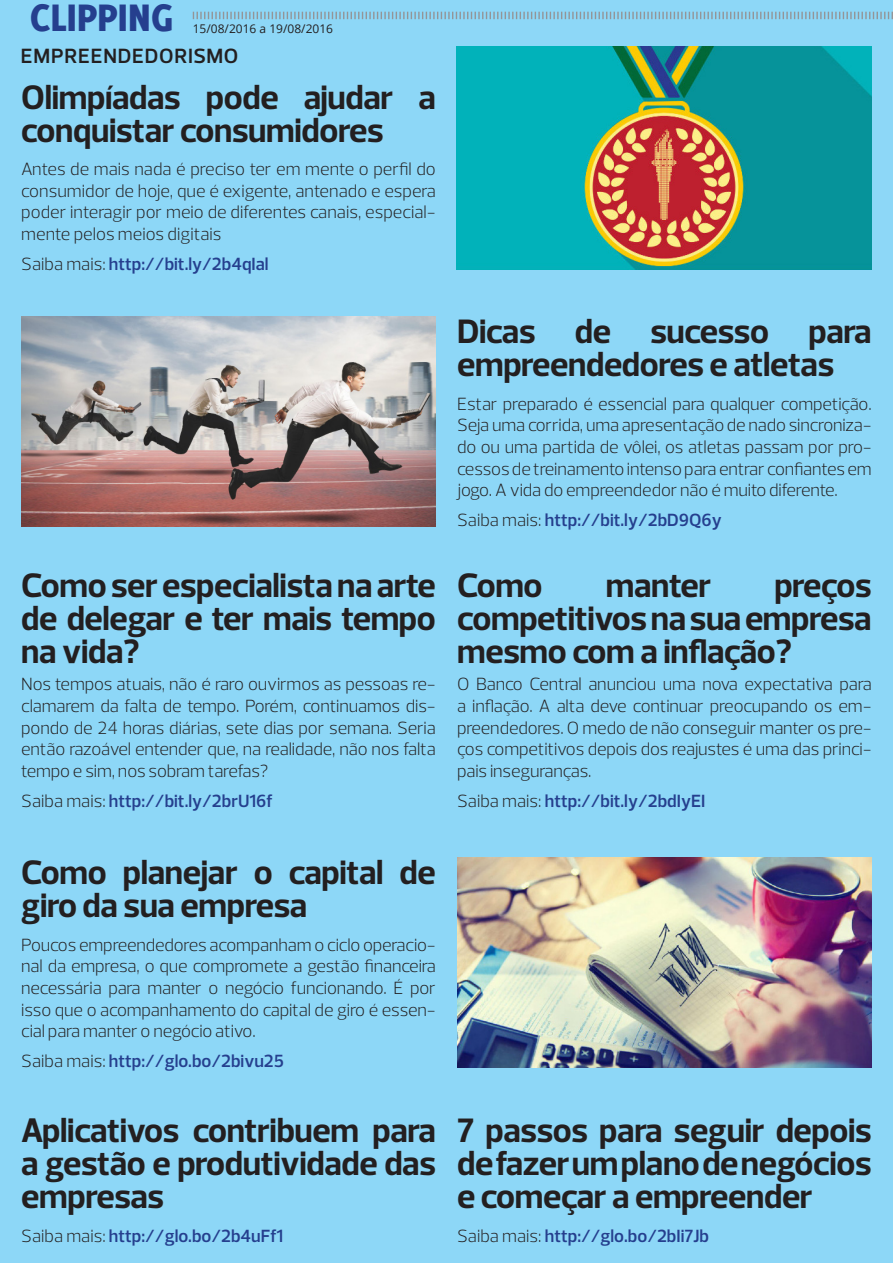
<style>
.page{position:relative;width:893px;height:1263px;background:#8dd7f7}
.page>*{position:absolute;margin:0;border:0;box-sizing:border-box;transform-origin:0 0}
.t1{font:800 42px "Delicious";color:#253f8e}
.t2{font:700 34.5px/33px "Prelo";letter-spacing:-.01em;color:#231f20;text-align:justify}
.t3{font:600 21px "Prelo";letter-spacing:.04em;color:#231f20}
.t4{font:300 18px/21.6px "Prelo";letter-spacing:-.01em;color:#231f20;text-align:justify}
.t5{font:600 18px "Prelo";color:#253f8e}
.t6{font:12px "Open Sans";color:#231f20}
.s1{font-weight:300;color:#231f20}
</style>
<div class="page">
<svg style="left:193px;top:12px;width:700px;height:7px"></svg>
<img style="left:456px;top:47px;width:416px;height:223px">
<img style="left:21px;top:317px;width:415px;height:209px">
<img style="left:457px;top:858px;width:415px;height:209px">
<h1 class="t1" style="left:30px;top:-7px;width:145px">CLIPPING</h1>
<p class="t6" style="left:193px;top:20px;width:142px">15/08/2016 a 19/08/2016</p>
<p class="t3" style="left:21px;top:43px;width:219px">EMPREENDEDORISMO</p>
<p class="t2" style="left:21px;top:81px;width:416px">Olimpíadas pode ajudar a conquistar consumidores</p>
<p class="t4" style="left:21px;top:158px;width:416px">Antes de mais nada é preciso ter em mente o perfil do consumidor de hoje, que é exigente, antenado e espera poder interagir por meio de diferentes canais, especial&shy;mente pelos meios digitais</p>
<p class="t5" style="left:21px;top:253px;width:249px"><span class="s1">Saiba mais:</span> http://bit.ly/2b4qIal</p>
<p class="t2" style="left:21px;top:569px;width:416px">Como ser especialista na arte de delegar e ter mais tempo na vida?</p>
<p class="t4" style="left:21px;top:674px;width:416px">Nos tempos atuais, não é raro ouvirmos as pessoas re&shy;clamarem da falta de tempo. Porém, continuamos dis&shy;pondo de 24 horas diárias, sete dias por semana. Seria então razoável entender que, na realidade, não nos falta tempo e sim, nos sobram tarefas?</p>
<p class="t5" style="left:21px;top:790px;width:253px"><span class="s1">Saiba mais:</span> http://bit.ly/2brU16f</p>
<p class="t2" style="left:21px;top:856px;width:416px">Como planejar o capital de giro da sua empresa</p>
<p class="t4" style="left:21px;top:934px;width:416px">Poucos empreendedores acompanham o ciclo operacio&shy;nal da empresa, o que compromete a gestão financeira necessária para manter o negócio funcionando. É por isso que o acompanhamento do capital de giro é essen&shy;cial para manter o negócio ativo.</p>
<p class="t5" style="left:21px;top:1050px;width:264px"><span class="s1">Saiba mais:</span> http://glo.bo/2bivu25</p>
<p class="t2" style="left:21px;top:1114px;width:416px">Aplicativos contribuem para a gestão e produtividade das empresas</p>
<p class="t5" style="left:21px;top:1224px;width:264px"><span class="s1">Saiba mais:</span> http://glo.bo/2b4uFf1</p>
<p class="t2" style="left:457px;top:315px;width:416px">Dicas de sucesso para empreendedores e atletas</p>
<p class="t4" style="left:457px;top:393px;width:416px">Estar preparado é essencial para qualquer competição.<br>Seja uma corrida, uma apresentação de nado sincroniza&shy;do ou uma partida de vôlei, os atletas passam por pro&shy;cessos de treinamento intenso para entrar confiantes em jogo. A vida do empreendedor não é muito diferente.</p>
<p class="t5" style="left:457px;top:509px;width:266px"><span class="s1">Saiba mais:</span> http://bit.ly/2bD9Q6y</p>
<p class="t2" style="left:457px;top:569px;width:87px">Como</p>
<p class="t2" style="left:606px;top:569px;width:107px">manter</p>
<p class="t2" style="left:457px;top:569px;width:416px;text-indent:317px">preços competitivos na sua empresa mesmo com a inflação?</p>
<p class="t4" style="left:457px;top:674px;width:416px">O Banco Central anunciou uma nova expectativa para a inflação. A alta deve continuar preocupando os em&shy;preendedores. O medo de não conseguir manter os pre&shy;ços competitivos depois dos reajustes é uma das princi&shy;pais inseguranças.</p>
<p class="t5" style="left:457px;top:790px;width:250px"><span class="s1">Saiba mais:</span> http://bit.ly/2bdIyEI</p>
<p class="t2" style="left:457px;top:1114px;width:416px">7 passos para seguir depois de fazer um plano de negócios e começar a empreender</p>
<p class="t5" style="left:457px;top:1224px;width:254px"><span class="s1">Saiba mais:</span> http://glo.bo/2bIi7Jb</p>
</div>
